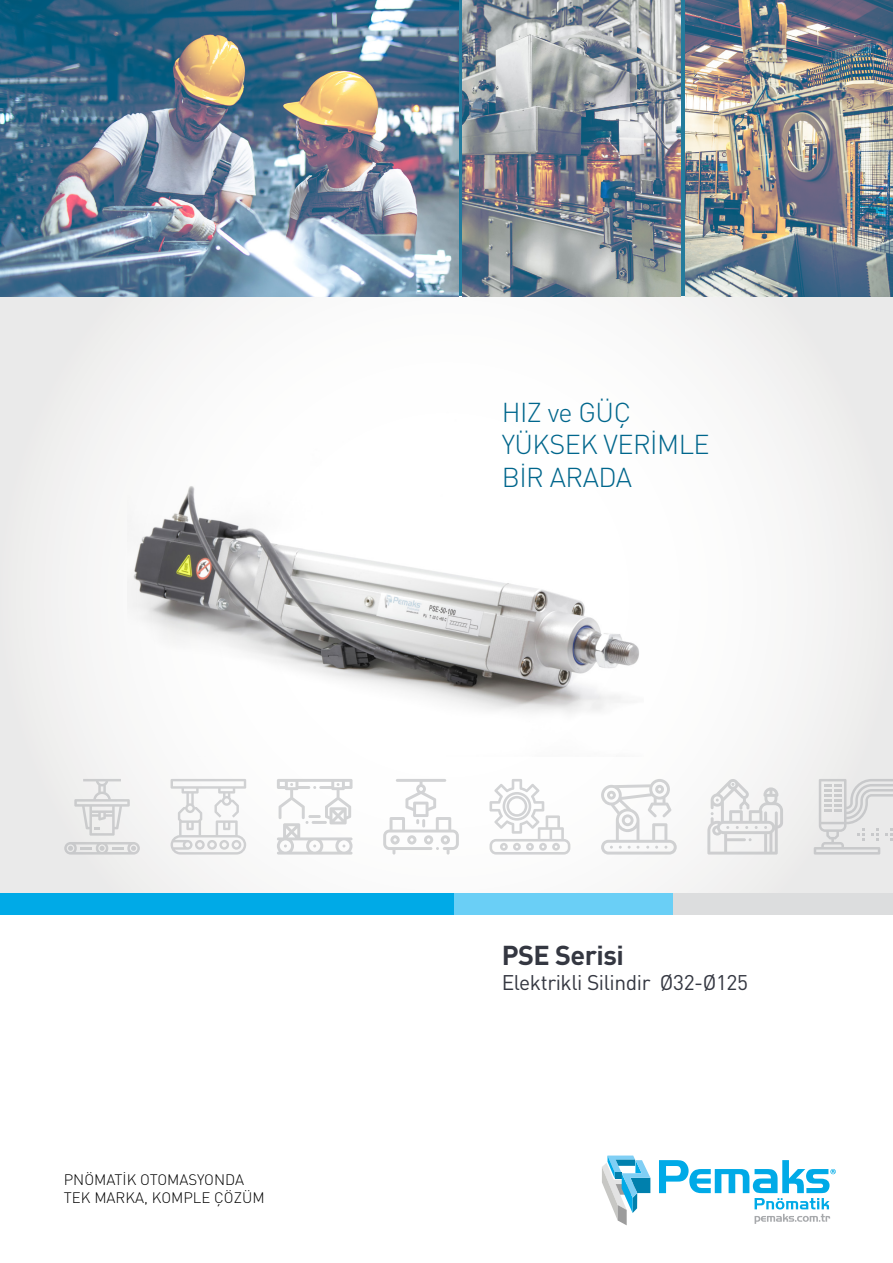
<style>
.page{position:relative;width:893px;height:1263px;background:#fff}
.page>*{position:absolute;margin:0;border:0;box-sizing:border-box;transform-origin:0 0}
.t1{font:300 27px "DIN Pro";letter-spacing:-.02em;color:#00668c}
.t2{font:700 27px "DIN Pro";letter-spacing:-.02em;color:#343741}
.t3{font:21px "DIN Pro";letter-spacing:-.02em;color:#343741}
.t4{font:300 15px "DIN Pro";color:#000}
</style>
<div class="page">
<div style="left:0;top:297px;width:893px;height:596px;background:linear-gradient(to bottom,#f5f5f5,#f5f5f5)"></div>
<div style="left:0;top:893px;width:454px;height:21px;background:#00aae7"></div>
<div style="left:454px;top:893px;width:219px;height:21px;background:#6acff6"></div>
<div style="left:673px;top:893px;width:220px;height:21px;background:#dcddde"></div>
<svg style="left:602px;top:1155px;width:48px;height:70px"></svg>
<svg style="left:659px;top:1160px;width:177px;height:64px"></svg>
<svg style="left:277px;top:779px;width:76px;height:75px"></svg>
<svg style="left:171px;top:779px;width:75px;height:75px"></svg>
<svg style="left:64px;top:842px;width:76px;height:12px"></svg>
<svg style="left:74px;top:779px;width:56px;height:57px"></svg>
<svg style="left:383px;top:779px;width:76px;height:75px"></svg>
<svg style="left:601px;top:779px;width:76px;height:75px"></svg>
<svg style="left:489px;top:779px;width:81px;height:75px"></svg>
<svg style="left:707px;top:778px;width:76px;height:76px"></svg>
<svg style="left:814px;top:779px;width:79px;height:75px;background:#dfe0e0"></svg>
<img style="left:0;top:0;width:893px;height:297px">
<img style="left:128px;top:405px;width:515px;height:352px">
<p class="t4" style="left:64px;top:1170px;width:182px">PNÖMATİK OTOMASYONDA</p>
<p class="t4" style="left:64px;top:1188px;width:202px">TEK MARKA, KOMPLE ÇÖZÜM</p>
<p class="t1" style="left:502px;top:394px;width:131px">HIZ ve GÜÇ</p>
<p class="t1" style="left:502px;top:426px;width:209px">YÜKSEK VERİMLE</p>
<p class="t1" style="left:502px;top:458px;width:132px">BİR ARADA</p>
<p class="t2" style="left:502px;top:936px;width:124px">PSE Serisi</p>
<p class="t3" style="left:502px;top:968px;width:248px">Elektrikli Silindir Ø32-Ø125</p>
</div>
